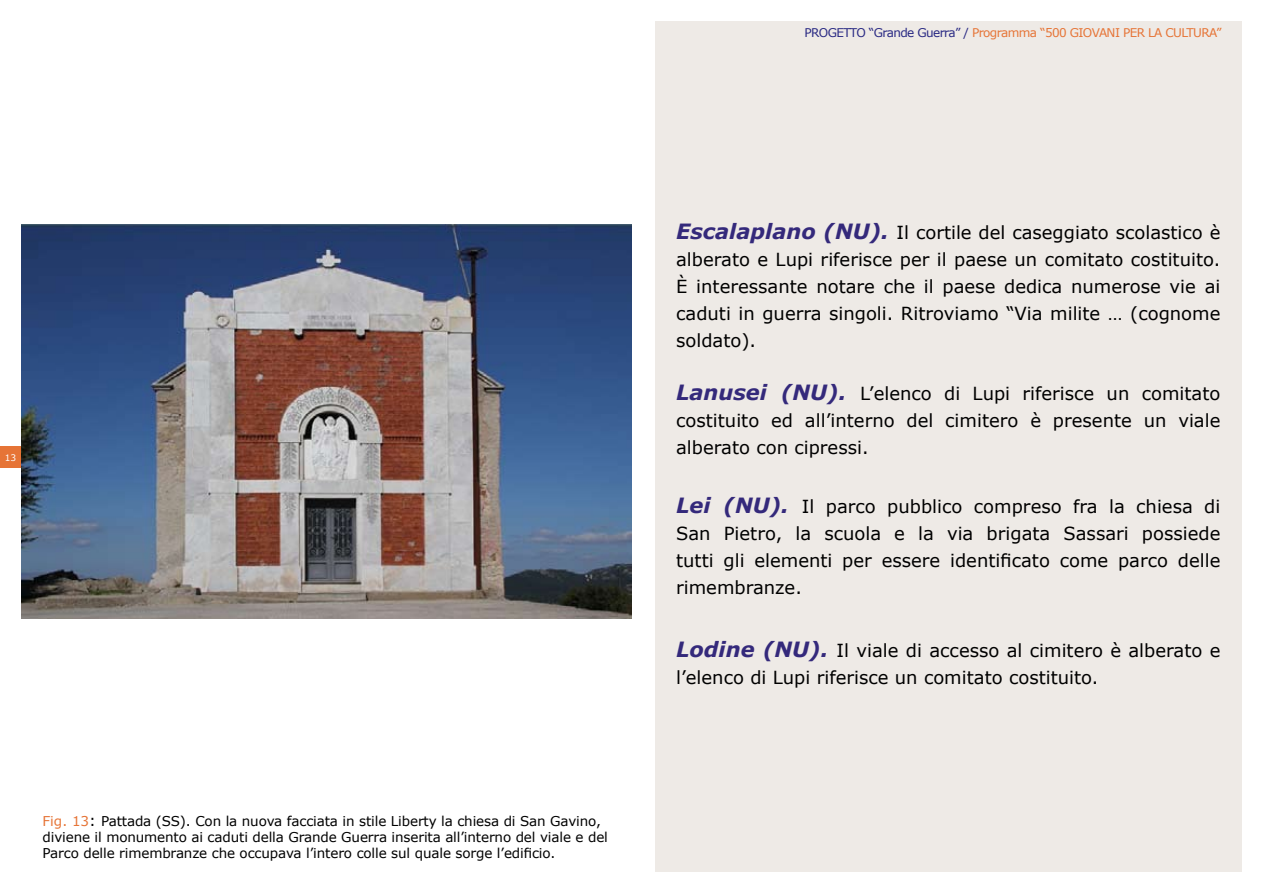
<style>
.page{position:relative;width:1263px;height:893px;background:#fff}
.page>*{position:absolute;margin:0;border:0;box-sizing:border-box;transform-origin:0 0}
.t1{font:18px/27px "Verdana";color:#000;text-align:justify}
.t2{font:13.5px/16.2px "Verdana";letter-spacing:-.01em;color:#000}
.t3{font:12px "Verdana";letter-spacing:-.05em;color:#e67436}
.t4{font:9px "Verdana";color:#fff}
.s1{color:#292983}
.s2{color:#e67436}
.s3{font-size:15px}
.s4{font-weight:700;font-style:italic;font-size:21px;color:#34297b}
</style>
<div class="page">
<div style="left:655px;top:21px;width:587px;height:851px;background:#eeeae6"></div>
<div style="left:0;top:446px;width:21px;height:22px;background:#e67436"></div>
<img style="left:21px;top:224px;width:610px;height:395px">
<p class="t3" style="left:804px;top:25px;width:418px"><span class="s1">PROGETTO “Grande Guerra” /</span> Programma “500 GIOVANI PER LA CULTURA”</p>
<p class="t4" style="left:5px;top:451px;width:13px">13</p>
<p class="t2" style="left:43px;top:813px;width:567px"><span class="s2">Fig. 13</span><span class="s3">:</span> Pattada (SS). Con la nuova facciata in stile Liberty la chiesa di San Gavino, diviene il monumento ai caduti della Grande Guerra inserita all’interno del viale e del<br>Parco delle rimembranze che occupava l’intero colle sul quale sorge l’edificio.</p>
<p class="t1" style="left:676px;top:219px;width:546px"><span class="s4">Escalaplano (NU).</span> Il cortile del caseggiato scolastico è alberato e Lupi riferisce per il paese un comitato costituito.<br>È interessante notare che il paese dedica numerose vie ai caduti in guerra singoli. Ritroviamo “Via milite … (cognome soldato).</p>
<p class="t1" style="left:676px;top:380px;width:546px"><span class="s4">Lanusei (NU).</span> L’elenco di Lupi riferisce un comitato costituito ed all’interno del cimitero è presente un viale alberato con cipressi.</p>
<p class="t1" style="left:676px;top:493px;width:546px"><span class="s4">Lei (NU).</span> Il parco pubblico compreso fra la chiesa di San Pietro, la scuola e la via brigata Sassari possiede tutti gli elementi per essere identificato come parco delle rimembranze.</p>
<p class="t1" style="left:676px;top:637px;width:546px"><span class="s4">Lodine (NU).</span> Il viale di accesso al cimitero è alberato e l’elenco di Lupi riferisce un comitato costituito.</p>
</div>
